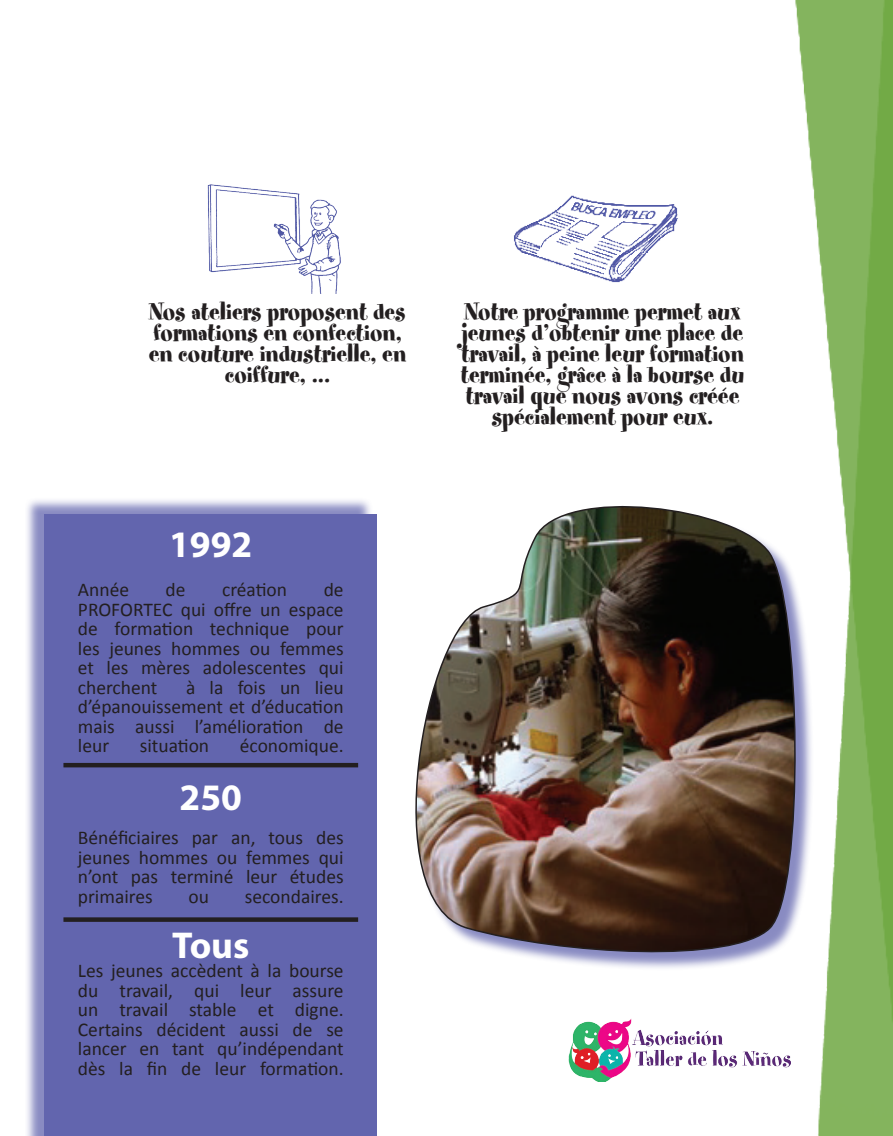
<style>
.page{position:relative;width:893px;height:1136px;background:#fff}
.page>*{position:absolute;margin:0;border:0;box-sizing:border-box;transform-origin:0 0}
.t1{font:700 37.5px "Myriad Pro";color:#fff}
.t2{font:27px/21px "Spumoni";color:#231f20;text-align:center}
.t3{font:19.5px/19.5px "Calibri";color:#231f20;text-align:justify}
</style>
<div class="page">
<div style="left:25px;top:497px;width:349px;height:638px;background:#6265ae;opacity:.75"></div>
<div style="left:45px;top:514px;width:332px;height:621px;background:#6265ae"></div>
<div style="left:63px;top:762px;width:295px;height:5px;background:#231f20"></div>
<svg style="left:63px;top:917px;width:295px;height:4px"></svg>
<img style="left:795px;top:0;width:98px;height:1135px">
<img style="left:568px;top:1019px;width:223px;height:62px">
<div style="left:418px;top:508px;width:396px;height:462px;background:#6265ae;opacity:.75"></div>
<img style="left:415px;top:484px;width:393px;height:479px">
<img style="left:514px;top:195px;width:164px;height:88px">
<img style="left:207px;top:184px;width:134px;height:110px">
<h2 class="t2" style="left:149px;top:303px;width:259px">Nos ateliers proposent des formations en confection, en couture industrielle, en coiffure, ...</h2>
<h2 class="t2" style="left:461px;top:303px;width:285px">Notre programme permet aux jeunes d’obtenir une place de travail, à peine leur formation terminée, grâce à la bourse du travail que nous avons créée spécialement pour eux.</h2>
<h1 class="t1" style="left:169px;top:520px;width:85px">1992</h1>
<p class="t3" style="left:78px;top:579px;width:53px">Année</p>
<p class="t3" style="left:166px;top:579px;width:21px">de</p>
<p class="t3" style="left:222px;top:579px;width:67px">création</p>
<p class="t3" style="left:78px;top:579px;width:267px;text-indent:246px">de PROFORTEC qui offre un espace de formation technique pour les jeunes hommes ou femmes et les mères adolescentes qui cherchent</p>
<p class="t3" style="left:78px;top:676px;width:267px;text-indent:108px">à la fois un lieu d’épanouissement et d’éducation mais aussi l’amélioration de leur</p>
<p class="t3" style="left:140px;top:735px;width:71px">situation</p>
<p class="t3" style="left:240px;top:735px;width:105px">économique.</p>
<h1 class="t1" style="left:180px;top:773px;width:64px">250</h1>
<p class="t3" style="left:78px;top:827px;width:267px">Bénéficiaires par an, tous des jeunes hommes ou femmes qui n’ont pas terminé leur études primaires</p>
<p class="t3" style="left:189px;top:885px;width:22px">ou</p>
<p class="t3" style="left:245px;top:885px;width:100px">secondaires.</p>
<h1 class="t1" style="left:172px;top:920px;width:79px">Tous</h1>
<p class="t3" style="left:78px;top:960px;width:267px">Les jeunes accèdent à la bourse du travail, qui leur assure un travail stable et digne.<br>Certains décident aussi de se lancer en tant qu’indépendant dès la fin de leur formation.</p>
</div>
